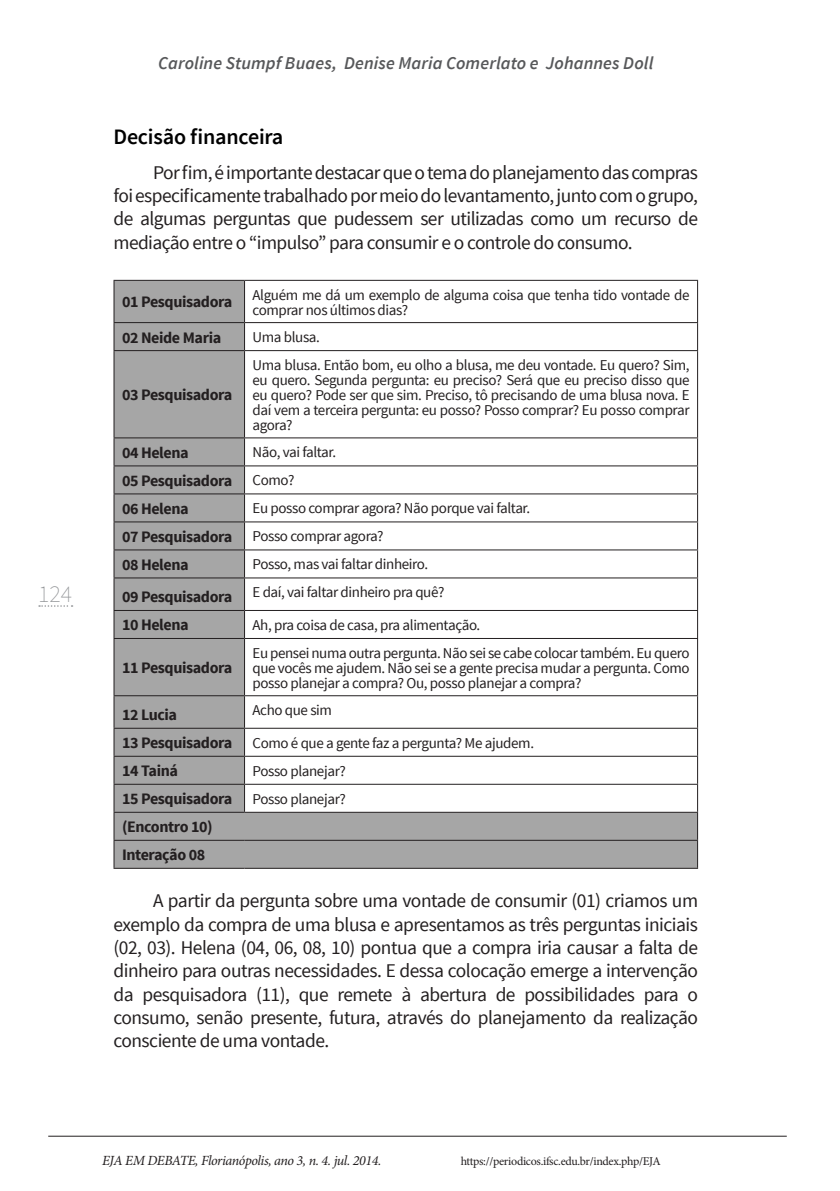
<style>
.page{position:relative;width:840px;height:1191px;background:#fff}
.page>*{position:absolute;margin:0;border:0;box-sizing:border-box;transform-origin:0 0}
.t1{font:200 24px "Source Sans Pro";color:#939598}
.Subtítulo{font:600 22px "Source Sans Pro";letter-spacing:-.01em;color:#000}
.Corpo_de_texto{font:19.4px/23.2px "Source Sans Pro";letter-spacing:-.03em;color:#231f20;text-align:justify}
.t2{font:italic 600 18px "Source Sans Pro";letter-spacing:.005em;color:#57585a}
.Corpo_de_texto-2{font:700 16px "Source Sans Pro";letter-spacing:-.025em;color:#231f20}
.corpo_tabela{font:15px/15px "Source Sans Pro";letter-spacing:-.025em;color:#231f20;text-align:justify}
.t3{font:italic 14px "Minion Pro";letter-spacing:-.03em;color:#231f20}
.t4{font:12px "Minion Pro";letter-spacing:-.025em;color:#231f20}
</style>
<div class="page">
<svg style="left:39px;top:605px;width:33px;height:2px"></svg>
<hr style="left:48px;top:1135px;width:738px;height:1px;background:#231f20">
<svg style="left:114px;top:281px;width:582px;height:586px"></svg>
<hr style="left:113px;top:280px;width:131px;height:1px;background:#231f20">
<hr style="left:113px;top:281px;width:1px;height:41px;background:#231f20">
<hr style="left:113px;top:322px;width:131px;height:1px;background:#231f20">
<svg style="left:113px;top:323px;width:1px;height:27px"></svg>
<hr style="left:113px;top:350px;width:131px;height:1px;background:#231f20">
<hr style="left:113px;top:351px;width:1px;height:86px;background:#231f20">
<hr style="left:113px;top:437px;width:131px;height:1px;background:#231f20">
<hr style="left:113px;top:465px;width:131px;height:1px;background:#231f20">
<hr style="left:113px;top:493px;width:131px;height:1px;background:#231f20">
<hr style="left:113px;top:521px;width:131px;height:1px;background:#231f20">
<hr style="left:113px;top:549px;width:131px;height:1px;background:#231f20">
<svg style="left:113px;top:438px;width:1px;height:139px"></svg>
<hr style="left:113px;top:577px;width:131px;height:1px;background:#231f20">
<hr style="left:113px;top:578px;width:1px;height:32px;background:#231f20">
<hr style="left:113px;top:610px;width:131px;height:1px;background:#231f20">
<svg style="left:113px;top:611px;width:1px;height:27px"></svg>
<hr style="left:113px;top:638px;width:131px;height:1px;background:#231f20">
<hr style="left:113px;top:639px;width:1px;height:56px;background:#231f20">
<hr style="left:113px;top:695px;width:131px;height:1px;background:#231f20">
<hr style="left:113px;top:696px;width:1px;height:31px;background:#231f20">
<hr style="left:113px;top:727px;width:131px;height:1px;background:#231f20">
<hr style="left:113px;top:755px;width:131px;height:1px;background:#231f20">
<hr style="left:113px;top:783px;width:131px;height:1px;background:#231f20">
<hr style="left:113px;top:811px;width:131px;height:1px;background:#231f20">
<hr style="left:113px;top:839px;width:131px;height:1px;background:#231f20">
<svg style="left:113px;top:728px;width:1px;height:139px"></svg>
<hr style="left:244px;top:839px;width:453px;height:1px;background:#231f20">
<hr style="left:113px;top:867px;width:131px;height:1px;background:#231f20">
<hr style="left:244px;top:867px;width:453px;height:1px;background:#231f20">
<hr style="left:244px;top:280px;width:453px;height:1px;background:#231f20">
<hr style="left:244px;top:281px;width:1px;height:41px;background:#231f20">
<hr style="left:696px;top:281px;width:1px;height:41px;background:#231f20">
<hr style="left:244px;top:322px;width:453px;height:1px;background:#231f20">
<svg style="left:244px;top:323px;width:1px;height:27px"></svg>
<hr style="left:244px;top:350px;width:453px;height:1px;background:#231f20">
<hr style="left:244px;top:351px;width:1px;height:86px;background:#231f20">
<hr style="left:696px;top:351px;width:1px;height:86px;background:#231f20">
<hr style="left:244px;top:437px;width:453px;height:1px;background:#231f20">
<hr style="left:244px;top:465px;width:453px;height:1px;background:#231f20">
<hr style="left:244px;top:493px;width:453px;height:1px;background:#231f20">
<hr style="left:244px;top:521px;width:453px;height:1px;background:#231f20">
<hr style="left:244px;top:549px;width:453px;height:1px;background:#231f20">
<svg style="left:244px;top:438px;width:1px;height:139px"></svg>
<hr style="left:244px;top:577px;width:453px;height:1px;background:#231f20">
<hr style="left:244px;top:578px;width:1px;height:32px;background:#231f20">
<hr style="left:696px;top:578px;width:1px;height:32px;background:#231f20">
<hr style="left:244px;top:610px;width:453px;height:1px;background:#231f20">
<svg style="left:244px;top:611px;width:1px;height:27px"></svg>
<hr style="left:244px;top:638px;width:453px;height:1px;background:#231f20">
<hr style="left:244px;top:639px;width:1px;height:56px;background:#231f20">
<hr style="left:696px;top:639px;width:1px;height:56px;background:#231f20">
<hr style="left:244px;top:695px;width:453px;height:1px;background:#231f20">
<hr style="left:244px;top:696px;width:1px;height:31px;background:#231f20">
<hr style="left:696px;top:696px;width:1px;height:31px;background:#231f20">
<hr style="left:244px;top:727px;width:453px;height:1px;background:#231f20">
<hr style="left:244px;top:755px;width:453px;height:1px;background:#231f20">
<hr style="left:244px;top:783px;width:453px;height:1px;background:#231f20">
<svg style="left:244px;top:728px;width:1px;height:83px"></svg>
<svg style="left:696px;top:728px;width:1px;height:139px"></svg>
<hr style="left:244px;top:811px;width:453px;height:1px;background:#231f20">
<h1 class="t1" style="left:38px;top:579px;width:35px">124</h1>
<p class="t2" style="left:158px;top:52px;width:496px">Caroline Stumpf Buaes, Denise Maria Comerlato e Johannes Doll</p>
<p class="Subtítulo" style="left:113px;top:123px;width:171px">Decisão financeira</p>
<p class="Corpo_de_texto" style="left:113px;top:161px;width:585px;text-indent:40px">Por fim, é importante destacar que o tema do planejamento das compras foi especificamente trabalhado por meio do levantamento, junto com o grupo, de algumas perguntas que pudessem ser utilizadas como um recurso de mediação entre o “impulso” para consumir e o controle do consumo.</p>
<p class="Corpo_de_texto-2" style="left:122px;top:292px;width:112px">01 Pesquisadora</p>
<p class="corpo_tabela" style="left:252px;top:287px;width:438px">Alguém me dá um exemplo de alguma coisa que tenha tido vontade de comprar nos últimos dias?</p>
<p class="Corpo_de_texto-2" style="left:122px;top:327px;width:101px">02 Neide Maria</p>
<p class="corpo_tabela" style="left:252px;top:330px;width:69px">Uma blusa.</p>
<p class="Corpo_de_texto-2" style="left:122px;top:385px;width:112px">03 Pesquisadora</p>
<p class="corpo_tabela" style="left:252px;top:358px;width:438px">Uma blusa. Então bom, eu olho a blusa, me deu vontade. Eu quero? Sim, eu quero. Segunda pergunta: eu preciso? Será que eu preciso disso que eu quero? Pode ser que sim. Preciso, tô precisando de uma blusa nova. E daí vem a terceira pergunta: eu posso? Posso comprar? Eu posso comprar agora?</p>
<p class="Corpo_de_texto-2" style="left:122px;top:442px;width:68px">04 Helena</p>
<p class="corpo_tabela" style="left:252px;top:445px;width:85px">Não, vai faltar.</p>
<p class="Corpo_de_texto-2" style="left:122px;top:470px;width:112px">05 Pesquisadora</p>
<p class="corpo_tabela" style="left:252px;top:473px;width:43px">Como?</p>
<p class="Corpo_de_texto-2" style="left:122px;top:498px;width:68px">06 Helena</p>
<p class="corpo_tabela" style="left:252px;top:501px;width:279px">Eu posso comprar agora? Não porque vai faltar.</p>
<p class="Corpo_de_texto-2" style="left:122px;top:526px;width:112px">07 Pesquisadora</p>
<p class="corpo_tabela" style="left:252px;top:529px;width:132px">Posso comprar agora?</p>
<p class="Corpo_de_texto-2" style="left:122px;top:554px;width:68px">08 Helena</p>
<p class="corpo_tabela" style="left:252px;top:557px;width:177px">Posso, mas vai faltar dinheiro.</p>
<p class="Corpo_de_texto-2" style="left:122px;top:587px;width:112px">09 Pesquisadora</p>
<p class="corpo_tabela" style="left:252px;top:585px;width:193px">E daí, vai faltar dinheiro pra quê?</p>
<p class="Corpo_de_texto-2" style="left:122px;top:615px;width:68px">10 Helena</p>
<p class="corpo_tabela" style="left:252px;top:617px;width:229px">Ah, pra coisa de casa, pra alimentação.</p>
<p class="Corpo_de_texto-2" style="left:122px;top:657px;width:112px">11 Pesquisadora</p>
<p class="corpo_tabela" style="left:252px;top:645px;width:438px">Eu pensei numa outra pergunta. Não sei se cabe colocar também. Eu quero que vocês me ajudem. Não sei se a gente precisa mudar a pergunta. Como posso planejar a compra? Ou, posso planejar a compra?</p>
<p class="Corpo_de_texto-2" style="left:122px;top:704px;width:57px">12 Lucia</p>
<p class="corpo_tabela" style="left:252px;top:703px;width:81px">Acho que sim</p>
<p class="Corpo_de_texto-2" style="left:122px;top:732px;width:112px">13 Pesquisadora</p>
<p class="corpo_tabela" style="left:252px;top:735px;width:283px">Como é que a gente faz a pergunta? Me ajudem.</p>
<p class="Corpo_de_texto-2" style="left:122px;top:760px;width:57px">14 Tainá</p>
<p class="corpo_tabela" style="left:252px;top:763px;width:95px">Posso planejar?</p>
<p class="Corpo_de_texto-2" style="left:122px;top:788px;width:112px">15 Pesquisadora</p>
<p class="corpo_tabela" style="left:252px;top:791px;width:95px">Posso planejar?</p>
<p class="Corpo_de_texto-2" style="left:122px;top:816px;width:92px">(Encontro 10)</p>
<p class="Corpo_de_texto-2" style="left:122px;top:844px;width:85px">Interação 08</p>
<p class="Corpo_de_texto" style="left:113px;top:889px;width:586px;text-indent:40px">A partir da pergunta sobre uma vontade de consumir (01) criamos um exemplo da compra de uma blusa e apresentamos as três perguntas iniciais (02, 03). Helena (04, 06, 08, 10) pontua que a compra iria causar a falta de dinheiro para outras necessidades. E dessa colocação emerge a intervenção da pesquisadora (11), que remete à abertura de possibilidades para o consumo, senão presente, futura, através do planejamento da realização consciente de uma vontade.</p>
<p class="t3" style="left:102px;top:1151px;width:281px">EJA EM DEBATE, Florianópolis, ano 3, n. 4. jul. 2014.</p>
<p class="t4" style="left:460px;top:1153px;width:201px">https://periodicos.ifsc.edu.br/index.php/EJA</p>
</div>
